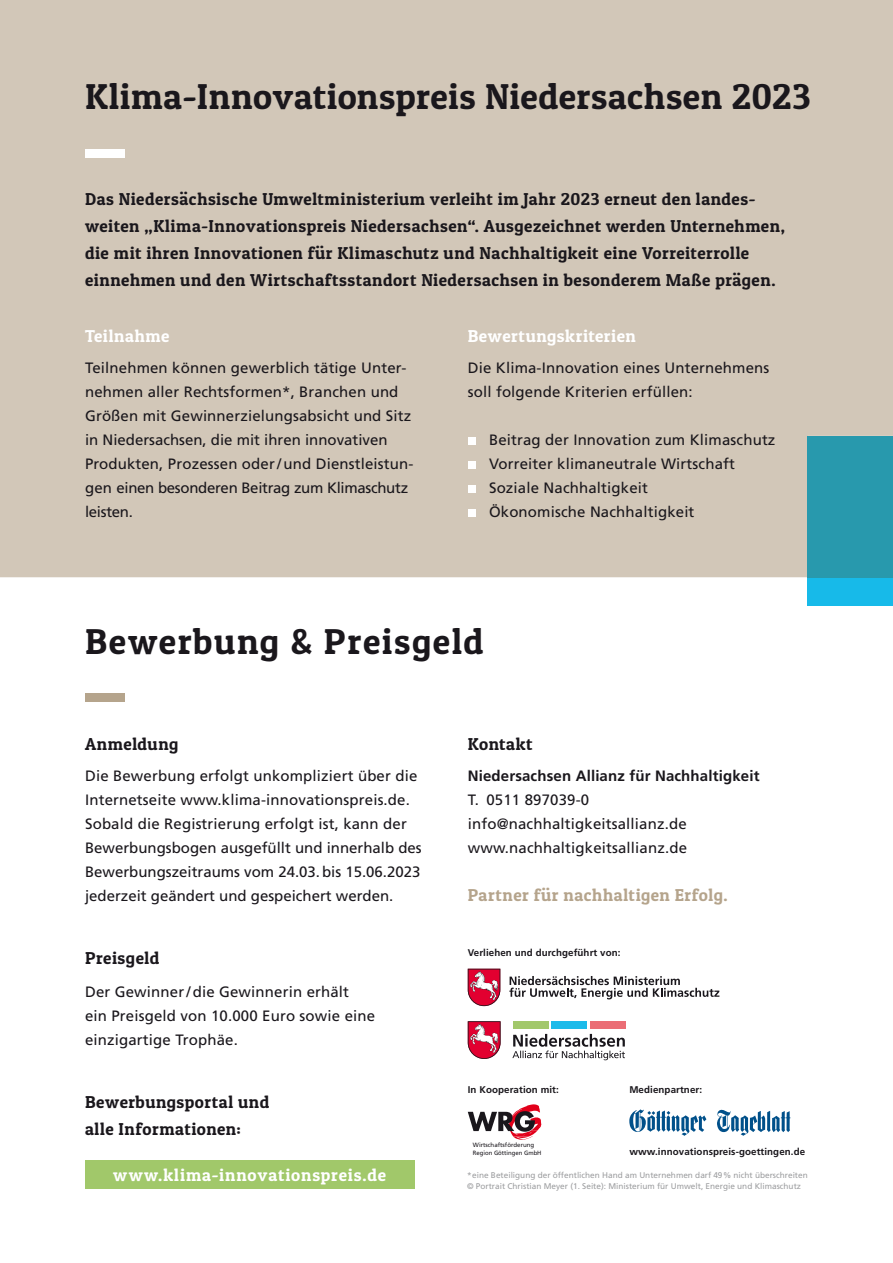
<style>
.page{position:relative;width:893px;height:1263px;background:#fff}
.page>*{position:absolute;margin:0;border:0;box-sizing:border-box;transform-origin:0 0}
.t1{font:36px "Patua One";letter-spacing:.02em;color:#1a171c}
.t2{font:36px "Patua One";letter-spacing:.045em;color:#1a171c}
.t3{font:17.25px/27px "Patua One";letter-spacing:.03em;color:#1a171c}
.t4{font:17.25px "Patua One";letter-spacing:.04em;color:#fff}
.t5{font:17.25px "Patua One";letter-spacing:.035em;color:#b5a48c}
.t6{font:15px/24px "Frutiger LT";letter-spacing:.01em;color:#1a171c}
.t7{font:700 15px "Frutiger LT";letter-spacing:.01em;color:#1a171c}
.t8{font:700 9.75px "Frutiger LT";letter-spacing:.01em;color:#1a171c}
.t9{font:8.25px/11.2px "Frutiger LT";color:#9d9ea0}
.t10{font:6.15px/7.4px "Frutiger LT Pro";color:#1a171c}
</style>
<div class="page">
<div style="left:0;top:0;width:893px;height:577px;background:#d2c7b8"></div>
<div style="left:808px;top:577px;width:85px;height:29px;background:#17bae9"></div>
<div style="left:808px;top:436px;width:85px;height:141px;background:#2899ad"></div>
<div style="left:85px;top:149px;width:40px;height:8px;background:#fff"></div>
<div style="left:468px;top:437px;width:7px;height:8px;background:#fff"></div>
<div style="left:468px;top:461px;width:7px;height:8px;background:#fff"></div>
<div style="left:468px;top:485px;width:7px;height:8px;background:#fff"></div>
<div style="left:468px;top:509px;width:7px;height:8px;background:#fff"></div>
<div style="left:85px;top:693px;width:40px;height:9px;background:#b5a48c"></div>
<div style="left:85px;top:1161px;width:329px;height:28px;background:#a1c86a"></div>
<svg style="left:468px;top:1021px;width:33px;height:38px"></svg>
<div style="left:514px;top:1021px;width:35px;height:7px;background:#a2c86b"></div>
<div style="left:552px;top:1021px;width:35px;height:7px;background:#1dbbea"></div>
<div style="left:590px;top:1021px;width:35px;height:7px;background:#eb6d75"></div>
<svg style="left:512px;top:1034px;width:113px;height:26px"></svg>
<svg style="left:468px;top:1104px;width:73px;height:35px"></svg>
<svg style="left:629px;top:1109px;width:77px;height:27px"></svg>
<svg style="left:717px;top:1109px;width:73px;height:27px"></svg>
<svg style="left:509px;top:976px;width:210px;height:23px"></svg>
<svg style="left:468px;top:969px;width:32px;height:37px"></svg>
<h1 class="t1" style="left:85px;top:74px;width:727px">Klima-Innovationspreis Niedersachsen 2023</h1>
<p class="t3" style="left:85px;top:186px;width:701px">Das Niedersächsische Umweltministerium verleiht im Jahr 2023 erneut den landes&shy;wei ten „Klima-Innovationspreis Niedersachsen“. Ausgezeichnet werden Unternehmen, die mit ihren Innovationen für Klimaschutz und Nach haltigkeit eine Vorreiter rolle einnehmen und den Wirtschaftsstandort Niedersachsen in besonderem Maße prägen.</p>
<p class="t4" style="left:85px;top:325px;width:86px">Teilnahme</p>
<p class="t6" style="left:85px;top:356px;width:330px">Teilnehmen können gewerblich tätige Unter&shy;neh men aller Rechtsformen*, Branchen und Größen mit Gewinnerzielungsabsicht und Sitz in Niedersachsen, die mit ihren innovativen Produk ten, Prozessen oder / und Dienstleistun&shy;gen einen besonderen Beitrag zum Klimaschutz leisten.</p>
<p class="t4" style="left:468px;top:325px;width:169px">Bewertungskriterien</p>
<p class="t6" style="left:468px;top:356px;width:303px">Die Klima-Innovation eines Unternehmens soll folgende Kriterien erfüllen:</p>
<p class="t6" style="left:489px;top:428px;width:288px">Beitrag der Innovation zum Klimaschutz Vorreiter klimaneutrale Wirtschaft Soziale Nachhaltigkeit<br>Ökonomische Nachhaltigkeit</p>
<h1 class="t2" style="left:85px;top:619px;width:400px">Bewerbung &amp; Preisgeld</h1>
<p class="t3" style="left:85px;top:730px;width:95px">Anmeldung</p>
<p class="t6" style="left:85px;top:764px;width:338px">Die Bewerbung erfolgt unkompliziert über die Internetseite www.klima-innovationspreis.de.<br>Sobald die Registrierung erfolgt ist, kann der Bewerbungsbogen ausgefüllt und innerhalb des Bewerbungszeitraums vom 24.03. bis 15.06.2023 jederzeit geändert und gespeichert werden.</p>
<p class="t3" style="left:85px;top:944px;width:76px">Preisgeld</p>
<p class="t6" style="left:85px;top:980px;width:292px">Der Gewinner / die Gewinnerin erhält<br>ein Preisgeld von 10.000 Euro sowie eine einzig artige Trophäe.</p>
<p class="t3" style="left:85px;top:1088px;width:186px">Bewerbungsportal und alle Informationen:</p>
<p class="t4" style="left:113px;top:1164px;width:274px">www.klima-innovationspreis.de</p>
<p class="t3" style="left:468px;top:730px;width:66px">Kontakt</p>
<p class="t7" style="left:468px;top:767px;width:293px">Niedersachsen Allianz für Nachhaltigkeit</p>
<p class="t6" style="left:468px;top:788px;width:221px">T. 0511 897039-0 info@nachhaltigkeitsallianz.de www.nachhaltigkeitsallianz.de</p>
<p class="t5" style="left:468px;top:884px;width:261px">Partner für nachhaltigen Erfolg.</p>
<p class="t8" style="left:468px;top:947px;width:154px">Verliehen und durchgeführt von:</p>
<p class="t8" style="left:468px;top:1084px;width:93px">In Kooperation mit:</p>
<p class="t8" style="left:629px;top:1084px;width:74px">Medienpartner:</p>
<p class="t10" style="left:473px;top:1141px;width:70px">Wirtschaftsförderung<br>Region Göttingen GmbH</p>
<p class="t8" style="left:629px;top:1145px;width:177px">www.innovationspreis-goettingen.de</p>
<p class="t9" style="left:467px;top:1169px;width:342px">* eine Beteiligung der öffentlichen Hand am Unternehmen darf 49 % nicht überschreiten © Portrait Christian Meyer (1. Seite): Ministerium für Umwelt, Energie und Klimaschutz</p>
</div>
